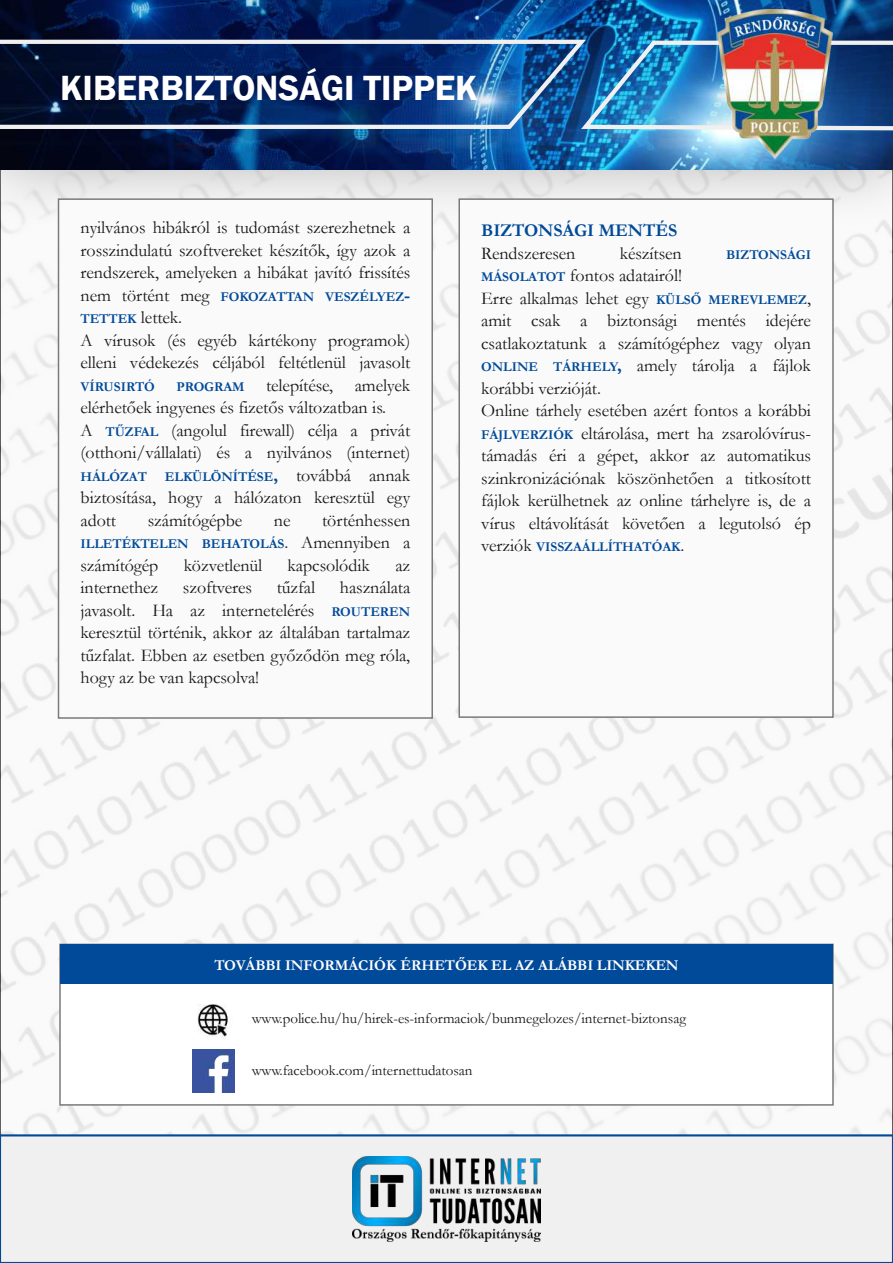
<style>
.page{position:relative;width:893px;height:1263px;background:#fff}
.page>*{position:absolute;margin:0;border:0;box-sizing:border-box;transform-origin:0 0}
.t1{font:600 36px "Franklin Gothic";color:#fff}
.t2{font:18px/22.5px "Garamond";letter-spacing:-.005em;color:#181715}
.t3{font:700 18px "Garamond";letter-spacing:-.005em;color:#004a99}
.t4{font:15px "Garamond";letter-spacing:-.005em;color:#181715}
.t5{font:700 15px "Garamond";letter-spacing:-.005em;color:#fff}
.t6{font:700 13.5px "Garamond";letter-spacing:-.005em;color:#004a99}
.s1{font-weight:400;font-size:18px;color:#181715}
.s2{font-size:18px}
.s3{font-weight:700;font-size:13.5px;color:#004a99}
.s4{font-weight:700;color:#004a99}
</style>
<div class="page">
<img style="left:0;top:232px;width:893px;height:902px">
<div style="left:0;top:0;width:893px;height:232px;background:#9d9c9c;opacity:.7"></div>
<img style="left:0;top:0;width:893px;height:169px">
<img style="left:577px;top:38px;width:316px;height:95px">
<svg style="left:0;top:38px;width:591px;height:93px;background:#1e3d70"></svg>
<img style="left:717px;top:10px;width:116px;height:148px">
<div style="left:0;top:1134px;width:893px;height:129px;background:#f0f0f0"></div>
<img style="left:353px;top:1157px;width:187px;height:84px">
<div style="left:60px;top:944px;width:773px;height:161px;background:#fff"></div>
<div style="left:59px;top:944px;width:775px;height:162px;border:2px solid #7a7a7a"></div>
<img style="left:192px;top:1050px;width:43px;height:42px">
<img style="left:197px;top:1004px;width:35px;height:35px">
<div style="left:60px;top:944px;width:773px;height:39px;background:#004a99"></div>
<div style="left:459px;top:199px;width:374px;height:518px;background:#fafafa"></div>
<div style="left:458px;top:198px;width:376px;height:520px;border:2px solid #7a7a7a"></div>
<div style="left:58px;top:199px;width:374px;height:519px;background:#fafafa"></div>
<div style="left:58px;top:198px;width:375px;height:521px;border:2px solid #7a7a7a"></div>
<h1 class="t1" style="left:60px;top:67px;width:419px">KIBERBIZTONSÁGI TIPPEK</h1>
<p class="t2" style="left:81px;top:216px;width:331px;text-align:justify">nyilvános hibákról is tudomást szerezhetnek a rosszindulatú szoftvereket készítők, így azok a rendszerek, amelyeken a hibákat javító frissítés</p>
<p class="t6" style="left:81px;top:289px;width:331px"><span class="s1">nem történt meg</span> FOKOZATTAN VESZÉLYEZ<span class="s2">-</span></p>
<p class="t2" style="left:81px;top:306px;width:331px"><span class="s3">TETTEK</span> lettek.<br>A vírusok (és egyéb kártékony programok) elleni védekezés céljából feltétlenül javasolt</p>
<p class="t6" style="left:81px;top:379px;width:76px">VÍRUSIRTÓ</p>
<p class="t2" style="left:81px;top:374px;width:331px;text-indent:96px"><span class="s3">PROGRAM</span> telepítése, amelyek elérhetőek ingyenes és fizetős változatban is.<br>A <span class="s3">TŰZFAL</span> (angolul firewall) célja a privát (otthoni/vállalati) és a nyilvános (internet)</p>
<p class="t6" style="left:81px;top:469px;width:68px">HÁLÓZAT</p>
<p class="t6" style="left:165px;top:469px;width:247px">ELKÜLÖNÍTÉSE<span class="s2">,</span> <span class="s1">továbbá annak</span></p>
<p class="t2" style="left:81px;top:486px;width:331px">biztosítása, hogy a hálózaton keresztül egy adott</p>
<p class="t2" style="left:148px;top:509px;width:96px">számítógépbe</p>
<p class="t2" style="left:274px;top:509px;width:18px">ne</p>
<p class="t2" style="left:322px;top:509px;width:90px">történhessen</p>
<p class="t6" style="left:81px;top:536px;width:331px">ILLETÉKTELEN BEHATOLÁS<span class="s1">. Amennyiben a</span></p>
<p class="t2" style="left:81px;top:554px;width:79px">számítógép</p>
<p class="t2" style="left:184px;top:554px;width:80px">közvetlenül</p>
<p class="t2" style="left:288px;top:554px;width:84px">kapcsolódik</p>
<p class="t2" style="left:395px;top:554px;width:16px">az</p>
<p class="t2" style="left:81px;top:576px;width:79px">internethez</p>
<p class="t2" style="left:183px;top:576px;width:71px">szoftveres</p>
<p class="t2" style="left:277px;top:576px;width:40px">tűzfal</p>
<p class="t2" style="left:81px;top:576px;width:331px;text-align:justify;text-indent:259px">használata javasolt. Ha az internetelérés <span class="s3">ROUTEREN </span>keresztül történik, akkor az általában tartalmaz tűzfalat. Ebben az esetben győződön meg róla, hogy az be van kapcsolva!</p>
<p class="t3" style="left:481px;top:221px;width:198px">BIZTONSÁGI MENTÉS</p>
<p class="t2" style="left:481px;top:242px;width:96px">Rendszeresen</p>
<p class="t2" style="left:620px;top:242px;width:63px">készítsen</p>
<p class="t6" style="left:726px;top:247px;width:86px">BIZTONSÁGI</p>
<p class="t2" style="left:481px;top:265px;width:331px"><span class="s3">MÁSOLATOT</span> fontos adatairól!<br>Erre alkalmas lehet egy <span class="s3">KÜLSŐ MEREVLEMEZ</span>, amit csak a biztonsági mentés idejére csatlakoztatunk a számítógéphez vagy olyan <span class="s3">ONLINE TÁRHELY</span><span class="s4">,</span> amely tárolja a fájlok korábbi verzióját.<br>Online tárhely esetében azért fontos a korábbi <span class="s3">FÁJLVERZIÓK</span> eltárolása, mert ha zsarolóvírus&shy;támadás éri a gépet, akkor az automatikus szinkronizációnak köszönhetően a titkosított fájlok kerülhetnek az online tárhelyre is, de a vírus eltávolítását követően a legutolsó ép</p>
<p class="t6" style="left:481px;top:540px;width:204px"><span class="s1">verziók</span> VISSZAÁLLÍTHATÓAK<span class="s1">.</span></p>
<p class="t5" style="left:214px;top:956px;width:466px">TOVÁBBI INFORMÁCIÓK ÉRHETŐEK EL AZ ALÁBBI LINKEKEN</p>
<p class="t4" style="left:252px;top:1010px;width:436px">www.police.hu/hu/hirek-es-informaciok/bunmegelozes/internet-biztonsag</p>
<p class="t4" style="left:252px;top:1062px;width:222px">www.facebook.com/internettudatosan</p>
</div>
